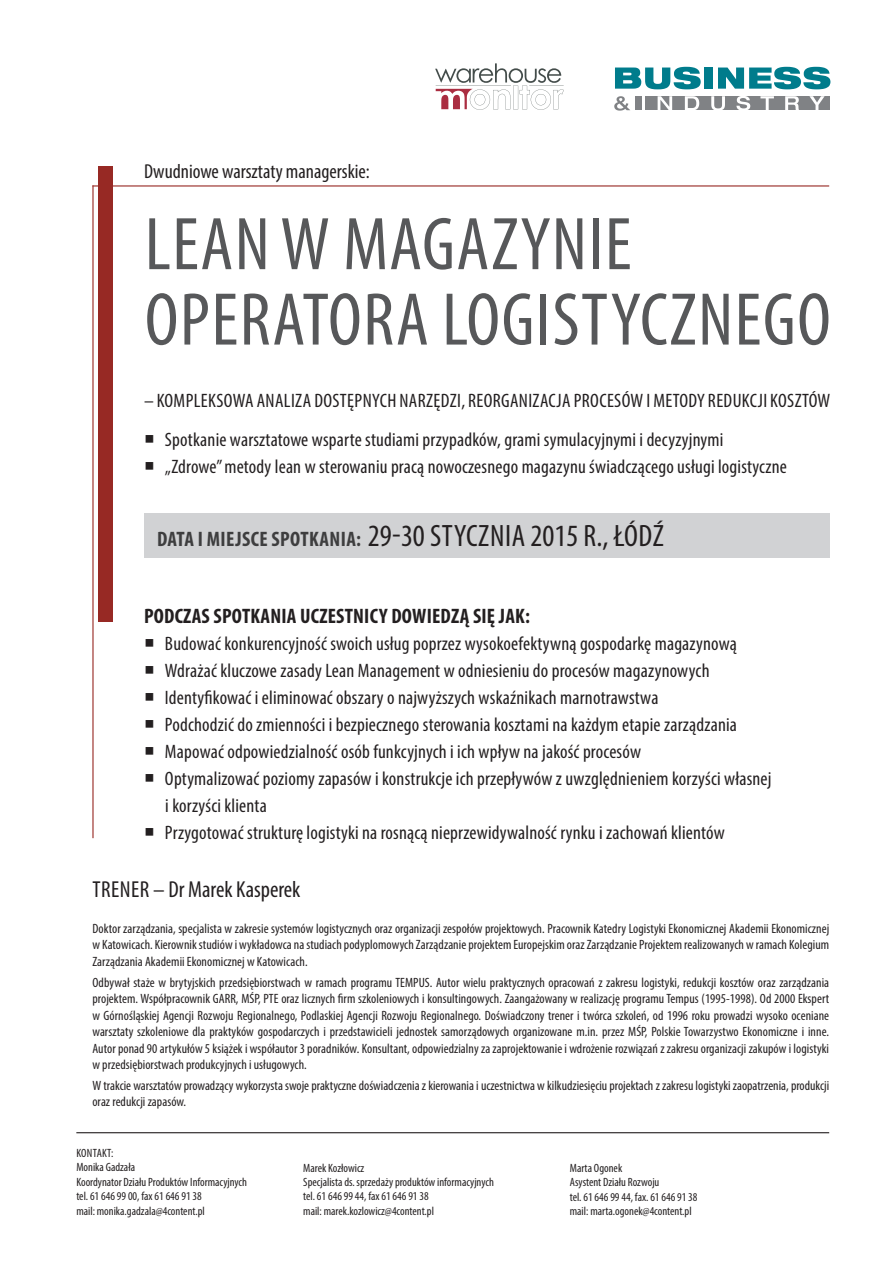
<style>
.page{position:relative;width:893px;height:1263px;background:#fff}
.page>*{position:absolute;margin:0;border:0;box-sizing:border-box;transform-origin:0 0}
.t1{font:condensed 75.45px "Myriad Pro";letter-spacing:.02em;color:#57585a}
.t2{font:condensed 31.05px "Myriad Pro";letter-spacing:.02em;color:#231f20}
.t3{font:condensed 23.1px "Myriad Pro";color:#231f20}
.t4{font:700 condensed 21px "Myriad Pro";letter-spacing:.01em;color:#231f20}
.t5{font:condensed 20.25px "Myriad Pro";color:#231f20}
.t6{font:condensed 19.5px "Myriad Pro";letter-spacing:.01em;color:#231f20}
.t7{font:condensed 13.5px/16.5px "Myriad Pro";letter-spacing:.005em;color:#231f20;text-align:justify}
.t8{font:condensed 12px "Myriad Pro";color:#231f20}
.t9{font:condensed 12px "Myriad Pro";letter-spacing:.02em;color:#231f20}
.s1{font-weight:700;font-size:21px;color:#3e3e3f}
</style>
<div class="page">
<hr style="left:92px;top:185px;width:737px;height:2px;background:#972924">
<hr style="left:92px;top:185px;width:2px;height:653px;background:#972924">
<hr style="left:76px;top:1132px;width:753px;height:1px;background:#231f20">
<svg style="left:435px;top:63px;width:129px;height:47px"></svg>
<hr style="left:529px;top:86px;width:35px;height:1px;background:#444d4b">
<hr style="left:436px;top:86px;width:75px;height:1px;background:#444d4b">
<div style="left:635px;top:97px;width:195px;height:13px;background:#808285"></div>
<svg style="left:615px;top:67px;width:86px;height:22px"></svg>
<div style="left:704px;top:68px;width:9px;height:21px;background:#007c8c"></div>
<svg style="left:718px;top:67px;width:112px;height:22px"></svg>
<svg style="left:614px;top:96px;width:16px;height:15px"></svg>
<hr style="left:642px;top:96px;width:3px;height:14px;background:#fff">
<svg style="left:658px;top:96px;width:14px;height:14px"></svg>
<svg style="left:685px;top:96px;width:14px;height:14px"></svg>
<svg style="left:711px;top:96px;width:14px;height:14px"></svg>
<svg style="left:736px;top:96px;width:14px;height:14px"></svg>
<svg style="left:760px;top:96px;width:14px;height:14px"></svg>
<svg style="left:785px;top:96px;width:14px;height:14px"></svg>
<svg style="left:809px;top:96px;width:16px;height:14px"></svg>
<div style="left:98px;top:166px;width:14px;height:455px;background:#972924"></div>
<div style="left:144px;top:513px;width:685px;height:44px;background:#d1d2d4"></div>
<p class="t5" style="left:144px;top:159px;width:227px">Dwudniowe warsztaty managerskie:</p>
<p class="t1" style="left:145px;top:199px;width:488px">LEAN W MAGAZYNIE</p>
<p class="t1" style="left:145px;top:274px;width:687px">OPERATORA LOGISTYCZNEGO</p>
<p class="t6" style="left:144px;top:388px;width:688px">– KOMPLEKSOWA ANALIZA DOSTĘPNYCH NARZĘDZI, REORGANIZACJA PROCESÓW I METODY REDUKCJI KOSZTÓW</p>
<p class="t6" style="left:144px;top:428px;width:581px">○ Spotkanie warsztatowe wsparte studiami przypadków, grami symulacyjnymi i decyzyjnymi</p>
<p class="t6" style="left:144px;top:455px;width:644px">○ „Zdrowe” metody lean w sterowaniu pracą nowoczesnego magazynu świadczącego usługi logistyczne</p>
<p class="t2" style="left:157px;top:517px;width:508px"><span class="s1">DATA I MIEJSCE SPOTKANIA:</span> 29-30 STYCZNIA 2015 R., ŁÓDŹ</p>
<p class="t4" style="left:144px;top:603px;width:387px">PODCZAS SPOTKANIA UCZESTNICY DOWIEDZĄ SIĘ JAK:</p>
<p class="t6" style="left:144px;top:632px;width:594px">○ Budować konkurencyjność swoich usług poprzez wysokoefektywną gospodarkę magazynową</p>
<p class="t6" style="left:144px;top:659px;width:567px">○ Wdrażać kluczowe zasady Lean Management w odniesieniu do procesów magazynowych</p>
<p class="t6" style="left:144px;top:686px;width:516px">○ Identyfikować i eliminować obszary o najwyższych wskaźnikach marnotrawstwa</p>
<p class="t6" style="left:144px;top:713px;width:594px">○ Podchodzić do zmienności i bezpiecznego sterowania kosztami na każdym etapie zarządzania</p>
<p class="t6" style="left:144px;top:740px;width:498px">○ Mapować odpowiedzialność osób funkcyjnych i ich wpływ na jakość procesów</p>
<p class="t6" style="left:144px;top:767px;width:629px">○ Optymalizować poziomy zapasów i konstrukcje ich przepływów z uwzględnieniem korzyści własnej</p>
<p class="t6" style="left:165px;top:794px;width:103px">i korzyści klienta</p>
<p class="t6" style="left:144px;top:821px;width:582px">○ Przygotować strukturę logistyki na rosnącą nieprzewidywalność rynku i zachowań klientów</p>
<p class="t3" style="left:93px;top:875px;width:209px">TRENER – Dr Marek Kasperek</p>
<p class="t7" style="left:92px;top:920px;width:738px">Doktor zarządzania, specjalista w zakresie systemów logistycznych oraz organizacji zespołów projektowych. Pracownik Katedry Logistyki Ekonomicznej Akademii Ekonomicznej w Katowicach. Kierownik studiów i wykładowca na studiach podyplomowych Zarządzanie projektem Europejskim oraz Zarządzanie Projektem realizowanych w ramach Kolegium Zarządzania Akademii Ekonomicznej w Katowicach.</p>
<p class="t7" style="left:92px;top:974px;width:738px">Odbywał staże w brytyjskich przedsiębiorstwach w ramach programu TEMPUS. Autor wielu praktycznych opracowań z zakresu logistyki, redukcji kosztów oraz zarządzania</p>
<p class="t7" style="left:92px;top:990px;width:738px">projektem. Współpracownik GARR, MŚP, PTE oraz licznych firm szkoleniowych i konsultingowych. Zaangażowany w realizację programu Tempus (1995-1998). Od 2000 Ekspert</p>
<p class="t7" style="left:92px;top:1007px;width:738px">w Górnośląskiej Agencji Rozwoju Regionalnego, Podlaskiej Agencji Rozwoju Regionalnego. Doświadczony trener i twórca szkoleń, od 1996 roku prowadzi wysoko oceniane</p>
<p class="t7" style="left:92px;top:1023px;width:738px">warsztaty szkoleniowe dla praktyków gospodarczych i przedstawicieli jednostek samorządowych organizowane m.in. przez MŚP, Polskie Towarzystwo Ekonomiczne i inne.</p>
<p class="t7" style="left:92px;top:1040px;width:738px">Autor ponad 90 artykułów 5 książek i współautor 3 poradników. Konsultant, odpowiedzialny za zaprojektowanie i wdrożenie rozwiązań z zakresu organizacji zakupów i logistyki</p>
<p class="t7" style="left:92px;top:1056px;width:216px">w przedsiębiorstwach produkcyjnych i usługowych.</p>
<p class="t7" style="left:92px;top:1077px;width:738px">W trakcie warsztatów prowadzący wykorzysta swoje praktyczne doświadczenia z kierowania i uczestnictwa w kilkudziesięciu projektach z zakresu logistyki zaopatrzenia, produkcji oraz redukcji zapasów.</p>
<p class="t9" style="left:76px;top:1146px;width:38px">KONTAKT:</p>
<p class="t8" style="left:76px;top:1160px;width:60px">Monika Gadzała</p>
<p class="t8" style="left:76px;top:1174px;width:172px">Koordynator Działu Produktów Informacyjnych</p>
<p class="t8" style="left:76px;top:1189px;width:127px">tel. 61 646 99 00, fax 61 646 91 38</p>
<p class="t8" style="left:76px;top:1203px;width:130px">mail: monika.gadzala@4content.pl</p>
<p class="t8" style="left:303px;top:1160px;width:63px">Marek Kozłowicz</p>
<p class="t8" style="left:303px;top:1175px;width:192px">Specjalista ds. sprzedaży produktów informacyjnych</p>
<p class="t8" style="left:303px;top:1189px;width:127px">tel. 61 646 99 44, fax 61 646 91 38</p>
<p class="t8" style="left:303px;top:1203px;width:132px">mail: marek.kozlowicz@4content.pl</p>
<p class="t8" style="left:570px;top:1161px;width:54px">Marta Ogonek</p>
<p class="t8" style="left:570px;top:1175px;width:91px">Asystent Działu Rozwoju</p>
<p class="t8" style="left:570px;top:1189px;width:129px">tel. 61 646 99 44, fax. 61 646 91 38</p>
<p class="t8" style="left:570px;top:1204px;width:123px">mail: marta.ogonek@4content.pl</p>
</div>
